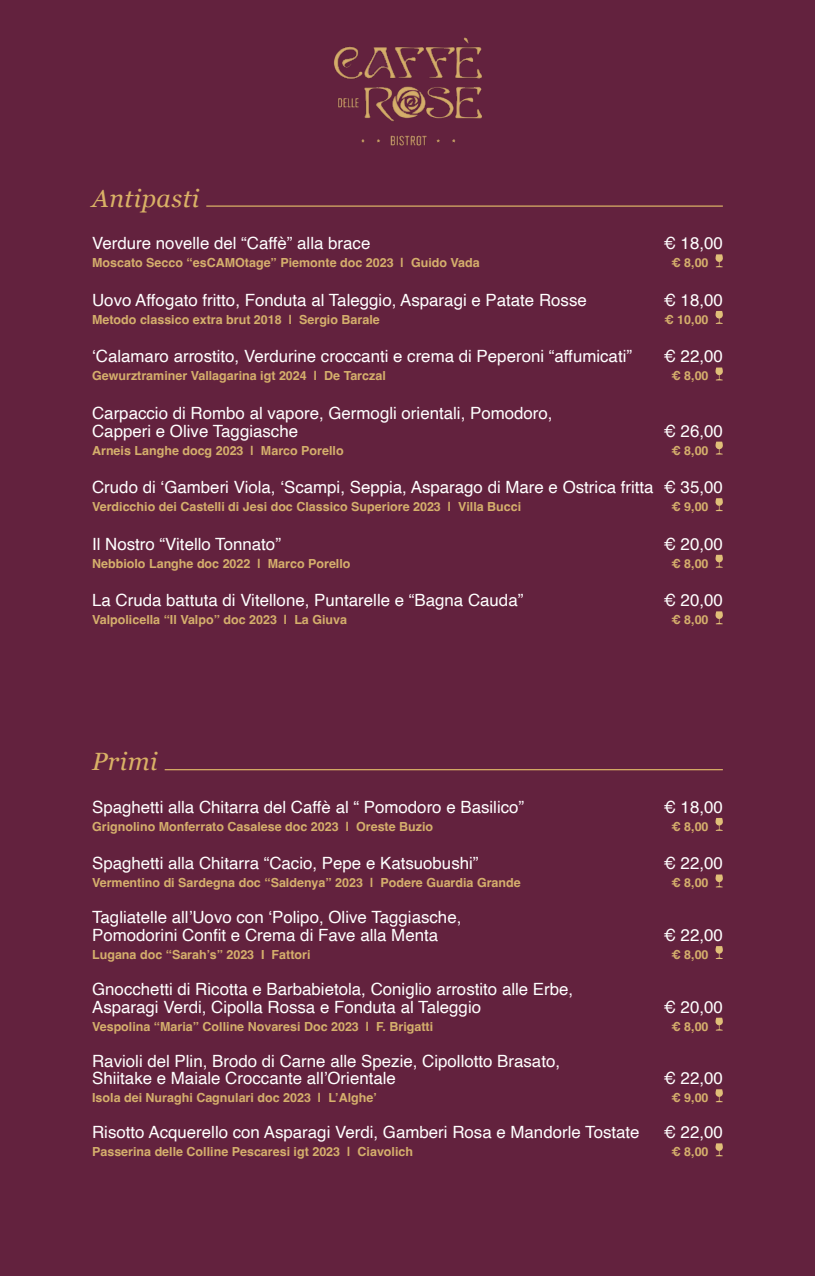
<style>
.page{position:relative;width:815px;height:1276px;background:#63223e}
.page>*{position:absolute;margin:0;border:0;box-sizing:border-box;transform-origin:0 0}
.t1{font:italic 25px "Georgia";letter-spacing:.02em;color:#d9b166}
.t2{font:16.88px/17.5px "Helvetica";color:#fff}
.t3{font:700 12.5px "Helvetica";color:#d5af6c}
</style>
<div class="page">
<img style="left:328px;top:27px;width:161px;height:124px">
<hr style="left:206px;top:205px;width:517px;height:2px;background:#d9b166">
<svg style="left:715px;top:254px;width:8px;height:13px"></svg>
<svg style="left:715px;top:311px;width:8px;height:13px"></svg>
<svg style="left:715px;top:367px;width:8px;height:13px"></svg>
<svg style="left:715px;top:441px;width:8px;height:13px"></svg>
<svg style="left:715px;top:498px;width:8px;height:13px"></svg>
<svg style="left:715px;top:555px;width:8px;height:13px"></svg>
<svg style="left:715px;top:611px;width:8px;height:13px"></svg>
<hr style="left:165px;top:769px;width:558px;height:1px;background:#d9b166">
<svg style="left:715px;top:818px;width:8px;height:13px"></svg>
<svg style="left:715px;top:874px;width:8px;height:13px"></svg>
<svg style="left:715px;top:946px;width:8px;height:13px"></svg>
<svg style="left:715px;top:1017px;width:8px;height:13px"></svg>
<svg style="left:715px;top:1089px;width:8px;height:13px"></svg>
<svg style="left:715px;top:1143px;width:8px;height:13px"></svg>
<h1 class="t1" style="left:92px;top:180px;width:109px">Antipasti</h1>
<p class="t2" style="left:92px;top:235px;width:280px">Verdure novelle del “Caffè” alla brace</p>
<p class="t2" style="left:663px;top:235px;width:61px">€ 18,00</p>
<p class="t3" style="left:92px;top:255px;width:389px">Moscato Secco “esCAMOtage” Piemonte doc 2023 | Guido Vada</p>
<p class="t3" style="left:671px;top:255px;width:39px">€ 8,00</p>
<p class="t2" style="left:92px;top:292px;width:496px">Uovo Affogato fritto, Fonduta al Taleggio, Asparagi e Patate Rosse</p>
<p class="t2" style="left:663px;top:292px;width:61px">€ 18,00</p>
<p class="t3" style="left:92px;top:312px;width:289px">Metodo classico extra brut 2018 | Sergio Barale</p>
<p class="t3" style="left:664px;top:312px;width:46px">€ 10,00</p>
<p class="t2" style="left:92px;top:348px;width:541px">‘Calamaro arrostito, Verdurine croccanti e crema di Peperoni “affumicati”</p>
<p class="t2" style="left:663px;top:348px;width:61px">€ 22,00</p>
<p class="t3" style="left:92px;top:368px;width:295px">Gewurztraminer Vallagarina igt 2024 | De Tarczal</p>
<p class="t3" style="left:671px;top:368px;width:39px">€ 8,00</p>
<p class="t2" style="left:92px;top:405px;width:462px">Carpaccio di Rombo al vapore, Germogli orientali, Pomodoro,<br>Capperi e Olive Taggiasche</p>
<p class="t2" style="left:663px;top:422px;width:61px">€ 26,00</p>
<p class="t3" style="left:92px;top:442px;width:253px">Arneis Langhe docg 2023 | Marco Porello</p>
<p class="t3" style="left:671px;top:442px;width:39px">€ 8,00</p>
<p class="t2" style="left:92px;top:479px;width:632px">Crudo di ‘Gamberi Viola, ‘Scampi, Seppia, Asparago di Mare e Ostrica fritta € 35,00</p>
<p class="t3" style="left:92px;top:499px;width:431px">Verdicchio dei Castelli di Jesi doc Classico Superiore 2023 | Villa Bucci</p>
<p class="t3" style="left:671px;top:499px;width:39px">€ 9,00</p>
<p class="t2" style="left:92px;top:535px;width:190px">Il Nostro “Vitello Tonnato”</p>
<p class="t2" style="left:663px;top:535px;width:61px">€ 20,00</p>
<p class="t3" style="left:92px;top:555px;width:260px">Nebbiolo Langhe doc 2022 | Marco Porello</p>
<p class="t3" style="left:671px;top:555px;width:39px">€ 8,00</p>
<p class="t2" style="left:92px;top:592px;width:433px">La Cruda battuta di Vitellone, Puntarelle e “Bagna Cauda”</p>
<p class="t2" style="left:663px;top:592px;width:61px">€ 20,00</p>
<p class="t3" style="left:92px;top:612px;width:257px">Valpolicella “Il Valpo” doc 2023 | La Giuva</p>
<p class="t3" style="left:671px;top:612px;width:39px">€ 8,00</p>
<h1 class="t1" style="left:92px;top:743px;width:67px">Primi</h1>
<p class="t2" style="left:92px;top:798px;width:434px">Spaghetti alla Chitarra del Caffè al “ Pomodoro e Basilico”</p>
<p class="t2" style="left:663px;top:798px;width:61px">€ 18,00</p>
<p class="t3" style="left:92px;top:819px;width:343px">Grignolino Monferrato Casalese doc 2023 | Oreste Buzio</p>
<p class="t3" style="left:671px;top:819px;width:39px">€ 8,00</p>
<p class="t2" style="left:92px;top:855px;width:388px">Spaghetti alla Chitarra “Cacio, Pepe e Katsuobushi”</p>
<p class="t2" style="left:663px;top:855px;width:61px">€ 22,00</p>
<p class="t3" style="left:92px;top:875px;width:430px">Vermentino di Sardegna doc “Saldenya” 2023 | Podere Guardia Grande</p>
<p class="t3" style="left:671px;top:875px;width:39px">€ 8,00</p>
<p class="t2" style="left:92px;top:909px;width:371px">Tagliatelle all’Uovo con ‘Polipo, Olive Taggiasche,<br>Pomodorini Confit e Crema di Fave alla Menta</p>
<p class="t2" style="left:663px;top:927px;width:61px">€ 22,00</p>
<p class="t3" style="left:92px;top:947px;width:220px">Lugana doc “Sarah’s” 2023 I Fattori</p>
<p class="t3" style="left:671px;top:947px;width:39px">€ 8,00</p>
<p class="t2" style="left:92px;top:981px;width:483px">Gnocchetti di Ricotta e Barbabietola, Coniglio arrostito alle Erbe,<br>Asparagi Verdi, Cipolla Rossa e Fonduta al Taleggio</p>
<p class="t2" style="left:663px;top:998px;width:61px">€ 20,00</p>
<p class="t3" style="left:92px;top:1018px;width:343px">Vespolina “Maria” Colline Novaresi Doc 2023 | F. Brigatti</p>
<p class="t3" style="left:671px;top:1018px;width:39px">€ 8,00</p>
<p class="t2" style="left:92px;top:1052px;width:469px">Ravioli del Plin, Brodo di Carne alle Spezie, Cipollotto Brasato,<br>Shiitake e Maiale Croccante all’Orientale</p>
<p class="t2" style="left:663px;top:1070px;width:61px">€ 22,00</p>
<p class="t3" style="left:92px;top:1090px;width:286px">Isola dei Nuraghi Cagnulari doc 2023 | L’Alghe’</p>
<p class="t3" style="left:671px;top:1090px;width:39px">€ 9,00</p>
<p class="t2" style="left:92px;top:1124px;width:549px">Risotto Acquerello con Asparagi Verdi, Gamberi Rosa e Mandorle Tostate</p>
<p class="t2" style="left:663px;top:1124px;width:61px">€ 22,00</p>
<p class="t3" style="left:92px;top:1144px;width:323px">Passerina delle Colline Pescaresi igt 2023 | Ciavolich</p>
<p class="t3" style="left:671px;top:1144px;width:39px">€ 8,00</p>
</div>
